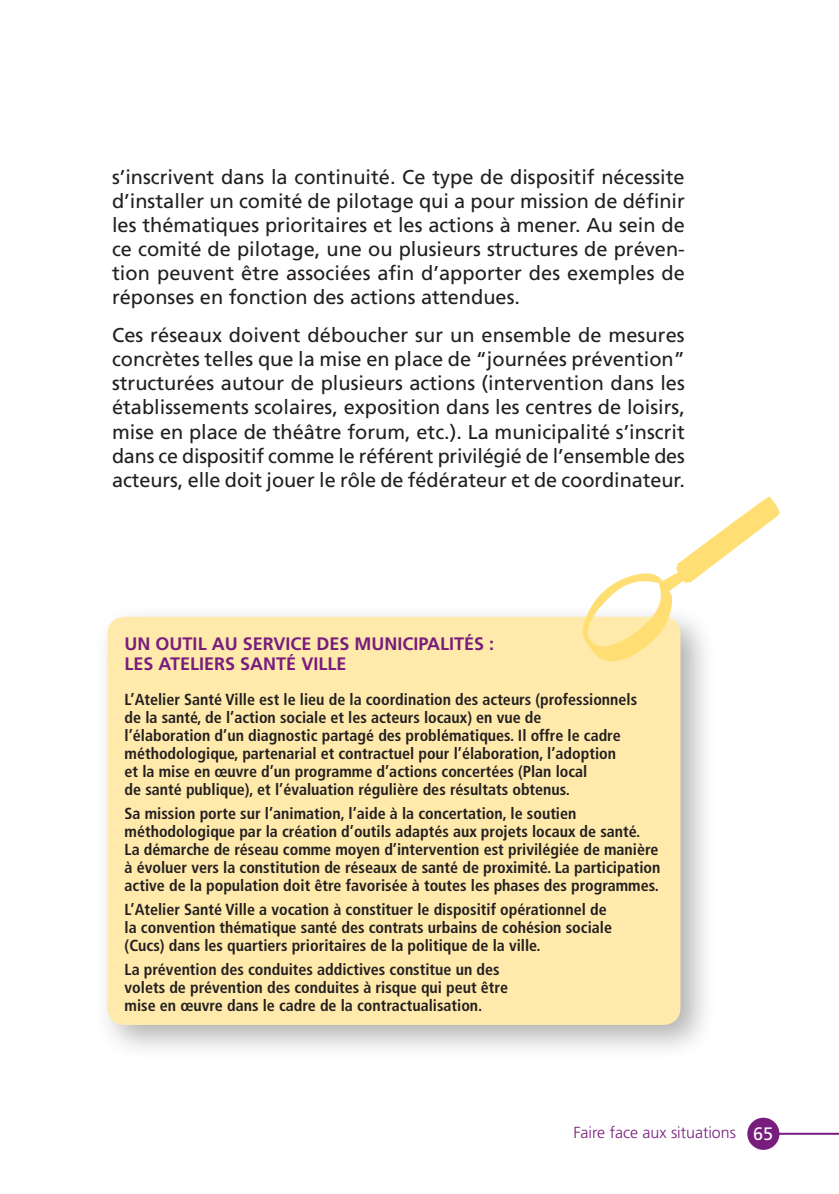
<style>
.page{position:relative;width:839px;height:1194px;background:#fff}
.page>*{position:absolute;margin:0;border:0;box-sizing:border-box;transform-origin:0 0}
.t1{font:20px/24px "Frutiger LT Std";color:#231f20;text-align:justify}
.t2{font:700 18px "Frutiger LT Std";color:#781d7d}
.t3{font:700 condensed 16px/18px "Frutiger LT Std";color:#231f20}
.t4{font:300 16px "Frutiger LT Std";color:#781d7d}
.s1{font-weight:400;font-size:18px;color:#fff}
</style>
<div class="page">
<div style="left:747px;top:1117px;width:32px;height:32px;background:#781d7d;border-radius:50%"></div>
<hr style="left:769px;top:1132px;width:70px;height:2px;background:#781d7d">
<div style="left:94px;top:602px;width:623px;height:459px;background:#231f20;opacity:.35"></div>
<div style="left:108px;top:616px;width:572px;height:408px;background:#ffeaab;border-radius:17px"></div>
<svg style="left:580px;top:496px;width:199px;height:175px"></svg>
<p class="t1" style="left:112px;top:165px;width:574px">s’inscrivent dans la continuité. Ce type de dispositif nécessite d’installer un comité de pilotage qui a pour mission de définir les thématiques prioritaires et les actions à mener. Au sein de ce comité de pilotage, une ou plusieurs structures de préven&shy;tion peuvent être associées afin d’apporter des exemples de réponses en fonction des actions attendues.</p>
<p class="t1" style="left:112px;top:323px;width:574px">Ces réseaux doivent déboucher sur un ensemble de mesures concrètes telles que la mise en place de “journées prévention” structurées autour de plusieurs actions (intervention dans les établissements scolaires, exposition dans les centres de loisirs, mise en place de théâtre forum, etc.). La municipalité s’inscrit dans ce dispositif comme le référent privilégié de l’ensemble des acteurs, elle doit jouer le rôle de fédérateur et de coordinateur.</p>
<p class="t2" style="left:125px;top:633px;width:149px">UN OUTIL AU SERVIC</p>
<p class="t2" style="left:301px;top:633px;width:106px">E DES MUNICIPALIT</p>
<p class="t2" style="left:464px;top:633px;width:32px">ÉS :</p>
<p class="t2" style="left:125px;top:653px;width:223px">LES ATELI ERS SANTÉ VILLE</p>
<p class="t3" style="left:125px;top:690px;width:514px">L’Atelier Santé Ville est le lieu de la coordination des acteurs (professionnels de la santé, de l’action sociale et les acteurs locaux) en vue de<br>l’élaboration d’un diagnostic partagé des problématiques. Il offre le cadre méthodologique, partenarial et contractuel pour l’élaboration, l’adoption<br>et la mise en œuvre d’un programme d’actions concertées (Plan local<br>de santé publique), et l’évaluation régulière des résultats obtenus.</p>
<p class="t3" style="left:125px;top:804px;width:537px">Sa mission porte sur l’animation, l’aide à la concertation, le soutien méthodologique par la création d’outils adaptés aux projets locaux de santé.<br>La démarche de réseau comme moyen d’intervention est privilégiée de manière à évoluer vers la constitution de réseaux de santé de proximité. La participation active de la population doit être favorisée à toutes les phases des programmes.</p>
<p class="t3" style="left:125px;top:900px;width:489px">L’Atelier Santé Ville a vocation à constituer le dispositif opérationnel de la convention thématique santé des contrats urbains de cohésion sociale (Cucs) dans les quartiers prioritaires de la politique de la ville.</p>
<p class="t3" style="left:125px;top:959px;width:385px">La prévention des conduites addictives constitue un des volets de prévention des conduites à risque qui peut être mise en œuvre dans le cadre de la contractualisation.</p>
<p class="t4" style="left:573px;top:1123px;width:201px">Faire face aux situations <span class="s1">65</span></p>
</div>
